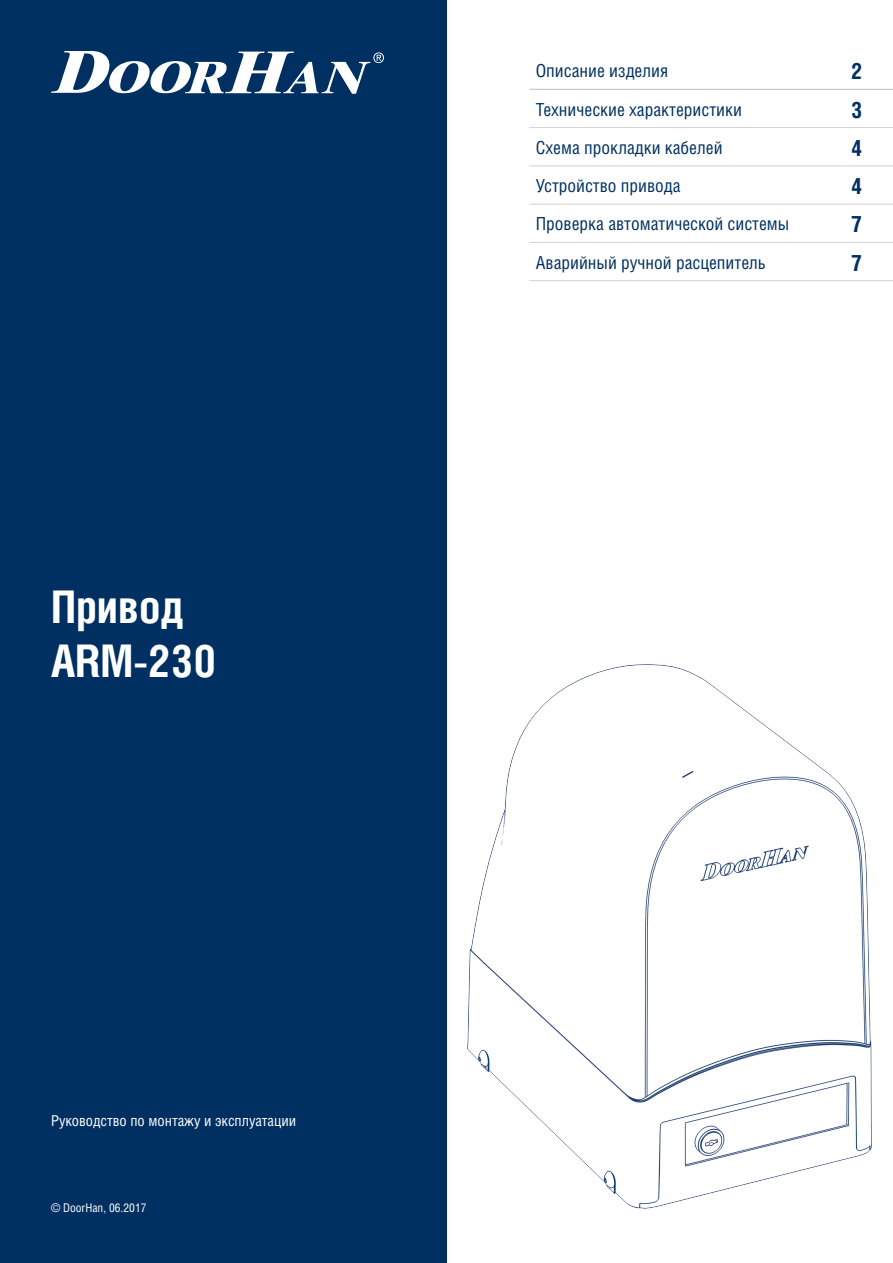
<style>
.page{position:relative;width:893px;height:1263px;background:#fff}
.page>*{position:absolute;margin:0;border:0;box-sizing:border-box;transform-origin:0 0}
.t1{font:700 45px/54px "Helios Cond";color:#fff}
.t2{font:700 22.5px "Helios Cond";color:#003062}
.t3{font:18px "Helios Cond";color:#003062}
.t4{font:15px "Helios Cond";color:#fff}
.t5{font:12px "Helios Cond";color:#fff}
</style>
<div class="page">
<div style="left:0;top:0;width:446px;height:1263px;background:#003062"></div>
<svg style="left:51px;top:51px;width:333px;height:43px"></svg>
<img style="left:468px;top:665px;width:404px;height:543px">
<hr style="left:529px;top:127px;width:316px;height:1px;background:#d1d2d4">
<hr style="left:845px;top:127px;width:48px;height:1px;background:#d1d2d4">
<hr style="left:529px;top:166px;width:316px;height:1px;background:#d1d2d4">
<hr style="left:845px;top:166px;width:48px;height:1px;background:#d1d2d4">
<hr style="left:529px;top:204px;width:316px;height:1px;background:#d1d2d4">
<hr style="left:845px;top:204px;width:48px;height:1px;background:#d1d2d4">
<hr style="left:529px;top:242px;width:316px;height:1px;background:#d1d2d4">
<hr style="left:845px;top:242px;width:48px;height:1px;background:#d1d2d4">
<hr style="left:529px;top:280px;width:316px;height:1px;background:#d1d2d4">
<hr style="left:845px;top:280px;width:48px;height:1px;background:#d1d2d4">
<hr style="left:529px;top:89px;width:316px;height:1px;background:#b6bdd3">
<hr style="left:845px;top:89px;width:48px;height:1px;background:#b6bdd3">
<h1 class="t1" style="left:51px;top:578px;width:167px">Привод<br>ARM-230</h1>
<p class="t4" style="left:51px;top:1111px;width:247px">Руководство по монтажу и эксплуатации</p>
<p class="t5" style="left:51px;top:1200px;width:97px">© DoorHan, 06.2017</p>
<p class="t3" style="left:536px;top:60px;width:134px">Описание изделия</p>
<p class="t2" style="left:851px;top:58px;width:13px">2</p>
<p class="t3" style="left:536px;top:98px;width:208px">Технические характеристики</p>
<p class="t2" style="left:851px;top:96px;width:13px">3</p>
<p class="t3" style="left:536px;top:137px;width:188px">Схема прокладки кабелей</p>
<p class="t2" style="left:851px;top:134px;width:13px">4</p>
<p class="t3" style="left:536px;top:175px;width:146px">Устройство привода</p>
<p class="t2" style="left:851px;top:173px;width:13px">4</p>
<p class="t3" style="left:536px;top:213px;width:255px">Проверка автоматической системы</p>
<p class="t2" style="left:851px;top:211px;width:12px">7</p>
<p class="t3" style="left:536px;top:251px;width:232px">Аварийный ручной расцепитель</p>
<p class="t2" style="left:851px;top:249px;width:12px">7</p>
</div>
